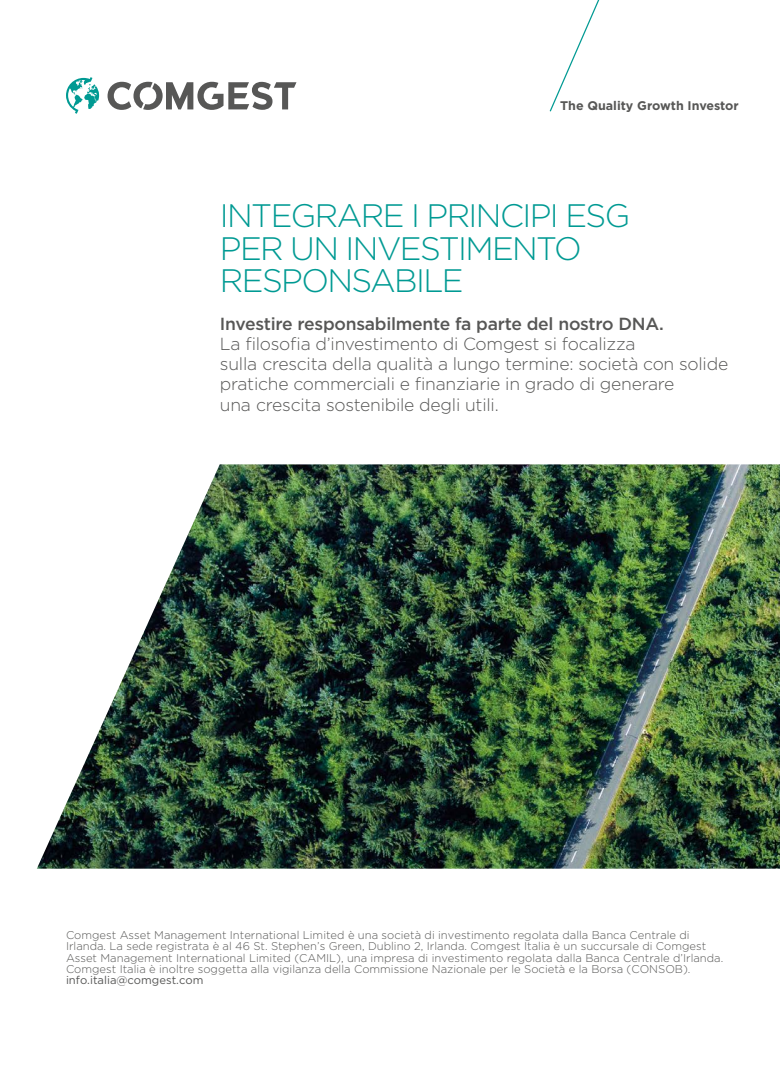
<style>
.page{position:relative;width:780px;height:1081px;background:#fff}
.page>*{position:absolute;margin:0;border:0;box-sizing:border-box;transform-origin:0 0}
.t1{font:300 32.5px/32.5px "Gotham";letter-spacing:-.05em;color:#009a93}
.t2{font:300 17.5px/20px "Gotham";letter-spacing:-.015em;color:#575756}
.t3{font:500 17.5px "Gotham";letter-spacing:-.015em;color:#575756}
.t4{font:700 12.5px "Gotham";color:#575756}
.t5{font:300 11.25px/11.1px "Gotham";color:#575756}
.t6{font:11.25px "Gotham";color:#575756}
</style>
<div class="page">
<svg style="left:107px;top:82px;width:189px;height:28px"></svg>
<svg style="left:66px;top:77px;width:33px;height:37px"></svg>
<img style="left:37px;top:464px;width:743px;height:404px">
<svg style="left:549px;top:0;width:51px;height:112px"></svg>
<p class="t4" style="left:560px;top:97px;width:180px">The Quality Growth Investor</p>
<h1 class="t1" style="left:220px;top:199px;width:412px">INTEGRARE I PRINCIPI ESG<br>PER UN INVESTIMENTO<br>RESPONSABILE</h1>
<h2 class="t3" style="left:220px;top:313px;width:445px">Investire responsabilmente fa parte del nostro DNA.</h2>
<h2 class="t2" style="left:220px;top:334px;width:510px">La filosofia d’investimento di Comgest si focalizza<br>sulla crescita della qualità a lungo termine: società con solide pratiche commerciali e finanziarie in grado di generare<br>una crescita sostenibile degli utili.</h2>
<p class="t5" style="left:66px;top:929px;width:658px">Comgest Asset Management International Limited è una società di investimento regolata dalla Banca Centrale di Irlanda. La sede registrata è al 46 St. Stephen’s Green, Dublino 2, Irlanda. Comgest Italia è un succursale di Comgest Asset Management International Limited (CAMIL), una impresa di investimento regolata dalla Banca Centrale d’Irlanda.<br>Comgest Italia è inoltre soggetta alla vigilanza della Commissione Nazionale per le Società e la Borsa (CONSOB).</p>
<p class="t6" style="left:66px;top:972px;width:139px">info.italia@comgest.com</p>
</div>
